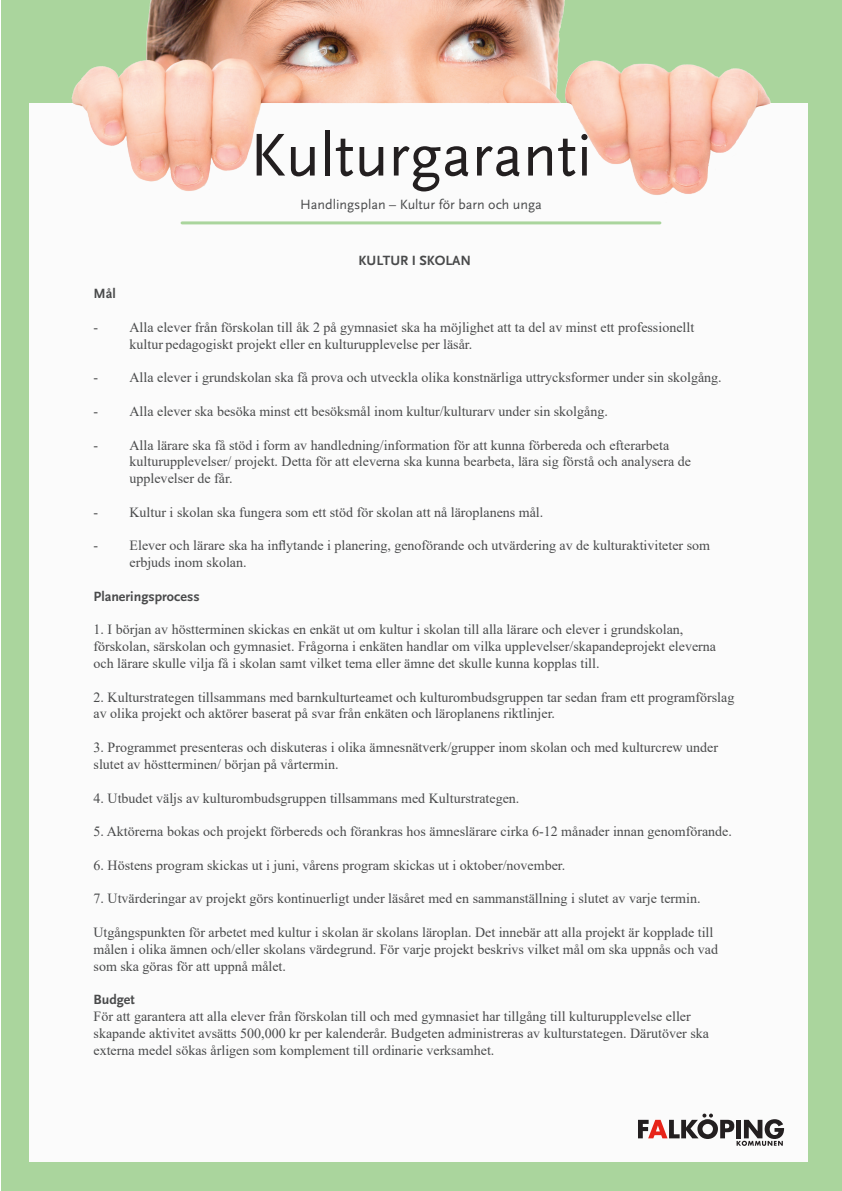
<style>
.page{position:relative;width:842px;height:1191px;background:#fff}
.page>*{position:absolute;margin:0;border:0;box-sizing:border-box;transform-origin:0 0}
.t1{font:63px "Scala Sans Pro";color:#231f20}
.t2{font:14px/16.8px "Times New Roman";color:#494a4b}
.t3{font:700 14px "Scala Sans Pro";color:#494a4b}
.t4{font:14px "Scala Sans Pro";color:#494a4b}
</style>
<div class="page">
<div style="left:2px;top:0;width:840px;height:1191px;background:#aad59d"></div>
<div style="left:29px;top:103px;width:779px;height:1058px;background:#fbfbfb"></div>
<svg style="left:638px;top:1113px;width:146px;height:32px"></svg>
<hr style="left:182px;top:221px;width:478px;height:3px;background:#aad59d">
<img style="left:71px;top:0;width:700px;height:222px">
<p class="t1" style="left:250px;top:119px;width:344px">Kulturgaranti</p>
<p class="t4" style="left:300px;top:196px;width:243px">Handlingsplan – Kultur för barn och unga</p>
<p class="t3" style="left:359px;top:252px;width:114px">KULTUR I SKOLAN</p>
<p class="t3" style="left:94px;top:286px;width:24px">Mål</p>
<p class="t2" style="left:94px;top:318px;width:602px">- Alla elever från förskolan till åk 2 på gymnasiet ska ha möjlighet att ta del av minst ett professionellt</p>
<p class="t2" style="left:130px;top:335px;width:344px">kultur pedagogiskt projekt eller en kulturupplevelse per läsår.</p>
<p class="t2" style="left:94px;top:369px;width:630px">- Alla elever i grundskolan ska få prova och utveckla olika konstnärliga uttrycksformer under sin skolgång.</p>
<p class="t2" style="left:94px;top:402px;width:516px">- Alla elever ska besöka minst ett besöksmål inom kultur/kulturarv under sin skolgång.</p>
<p class="t2" style="left:94px;top:436px;width:577px">- Alla lärare ska få stöd i form av handledning/information för att kunna förbereda och efterarbeta</p>
<p class="t2" style="left:130px;top:453px;width:563px">kulturupplevelser/ projekt. Detta för att eleverna ska kunna bearbeta, lära sig förstå och analysera de</p>
<p class="t2" style="left:130px;top:469px;width:105px">upplevelser de får.</p>
<p class="t2" style="left:94px;top:503px;width:451px">- Kultur i skolan ska fungera som ett stöd för skolan att nå läroplanens mål.</p>
<p class="t2" style="left:130px;top:537px;width:582px;text-indent:-36px">- Elever och lärare ska ha inflytande i planering, genoförande och utvärdering av de kulturaktiviteter som erbjuds inom skolan.</p>
<p class="t3" style="left:94px;top:588px;width:108px">Planeringsprocess</p>
<p class="t2" style="left:94px;top:621px;width:624px">1. I början av höstterminen skickas en enkät ut om kultur i skolan till alla lärare och elever i grundskolan, förskolan, särskolan och gymnasiet. Frågorna i enkäten handlar om vilka upplevelser/skapandeprojekt eleverna och lärare skulle vilja få i skolan samt vilket tema eller ämne det skulle kunna kopplas till.</p>
<p class="t2" style="left:94px;top:688px;width:642px">2. Kulturstrategen tillsammans med barnkulturteamet och kulturombudsgruppen tar sedan fram ett programförslag av olika projekt och aktörer baserat på svar från enkäten och läroplanens riktlinjer.</p>
<p class="t2" style="left:94px;top:738px;width:626px">3. Programmet presenteras och diskuteras i olika ämnesnätverk/grupper inom skolan och med kulturcrew under slutet av höstterminen/ början på vårtermin.</p>
<p class="t2" style="left:94px;top:789px;width:427px">4. Utbudet väljs av kulturombudsgruppen tillsammans med Kulturstrategen.</p>
<p class="t2" style="left:94px;top:822px;width:640px">5. Aktörerna bokas och projekt förbereds och förankras hos ämneslärare cirka 6-12 månader innan genomförande.</p>
<p class="t2" style="left:94px;top:856px;width:473px">6. Höstens program skickas ut i juni, vårens program skickas ut i oktober/november.</p>
<p class="t2" style="left:94px;top:889px;width:608px">7. Utvärderingar av projekt görs kontinuerligt under läsåret med en sammanställning i slutet av varje termin.</p>
<p class="t2" style="left:94px;top:923px;width:626px">Utgångspunkten för arbetet med kultur i skolan är skolans läroplan. Det innebär att alla projekt är kopplade till målen i olika ämnen och/eller skolans värdegrund. För varje projekt beskrivs vilket mål om ska uppnås och vad som ska göras för att uppnå målet.</p>
<p class="t3" style="left:94px;top:991px;width:43px">Budget</p>
<p class="t2" style="left:94px;top:1007px;width:617px">För att garantera att alla elever från förskolan till och med gymnasiet har tillgång till kulturupplevelse eller skapande aktivitet avsätts 500,000 kr per kalenderår. Budgeten administreras av kulturstategen. Därutöver ska externa medel sökas årligen som komplement till ordinarie verksamhet.</p>
</div>
